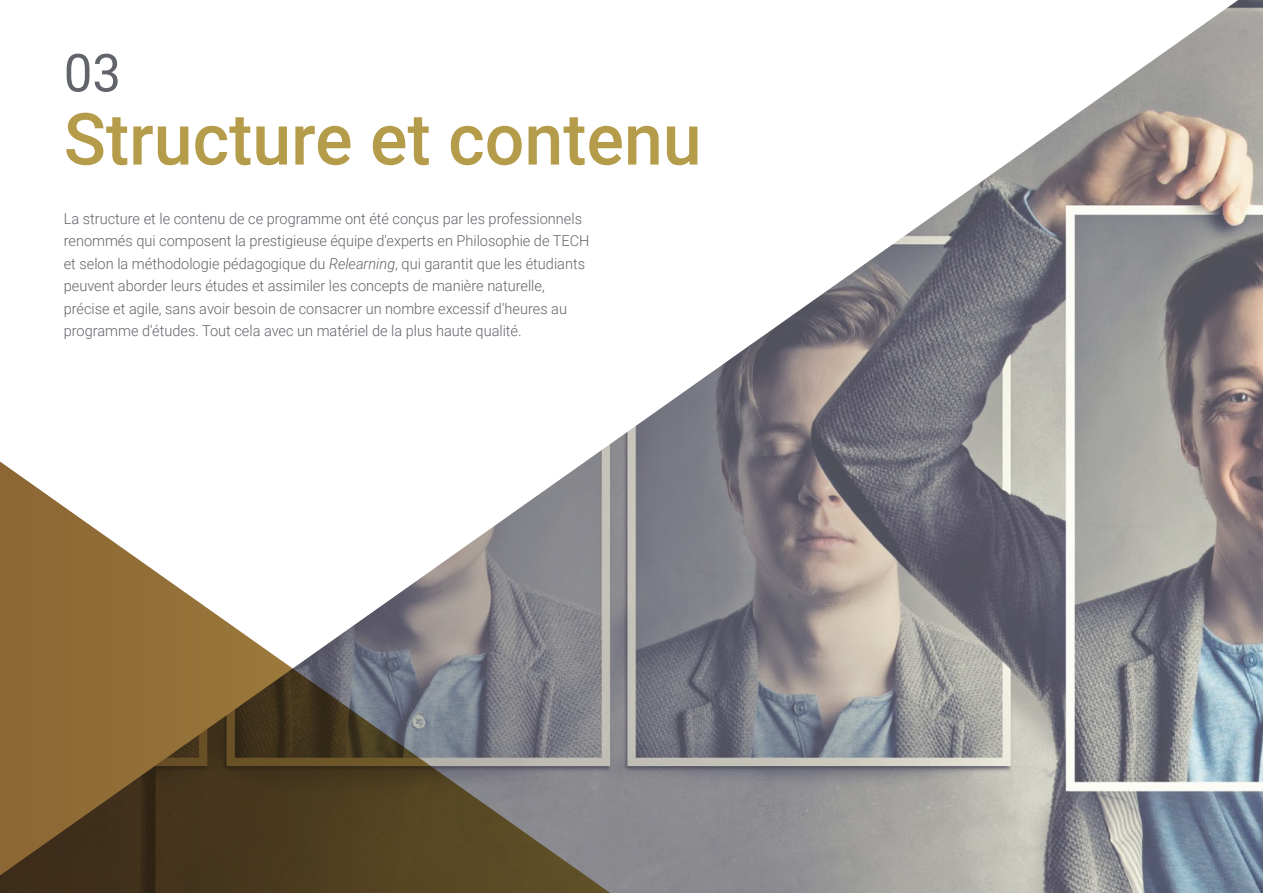
<style>
.page{position:relative;width:1263px;height:893px;background:#fff}
.page>*{position:absolute;margin:0;border:0;box-sizing:border-box;transform-origin:0 0}
.t1{font:500 72px "Roboto";color:#b49c4b}
.t2{font:52.5px "Roboto";color:#61646a}
.t3{font:300 15px/22.5px "Roboto";color:#61646a}
.s1{font-style:italic}
</style>
<div class="page">
<img style="left:607px;top:0;width:656px;height:893px">
<svg style="left:0;top:446px;width:640px;height:447px"></svg>
<h2 class="t2" style="left:64px;top:36px;width:59px">03</h2>
<h1 class="t1" style="left:64px;top:89px;width:639px">Structure et contenu</h1>
<p class="t3" style="left:64px;top:207px;width:527px">La structure et le contenu de ce programme ont été conçus par les professionnels renommés qui composent la prestigieuse équipe d'experts en Philosophie de TECH et selon la méthodologie pédagogique du <span class="s1">Relearning</span>, qui garantit que les étudiants peuvent aborder leurs études et assimiler les concepts de manière naturelle, précise et agile, sans avoir besoin de consacrer un nombre excessif d'heures au programme d'études. Tout cela avec un matériel de la plus haute qualité.</p>
</div>
